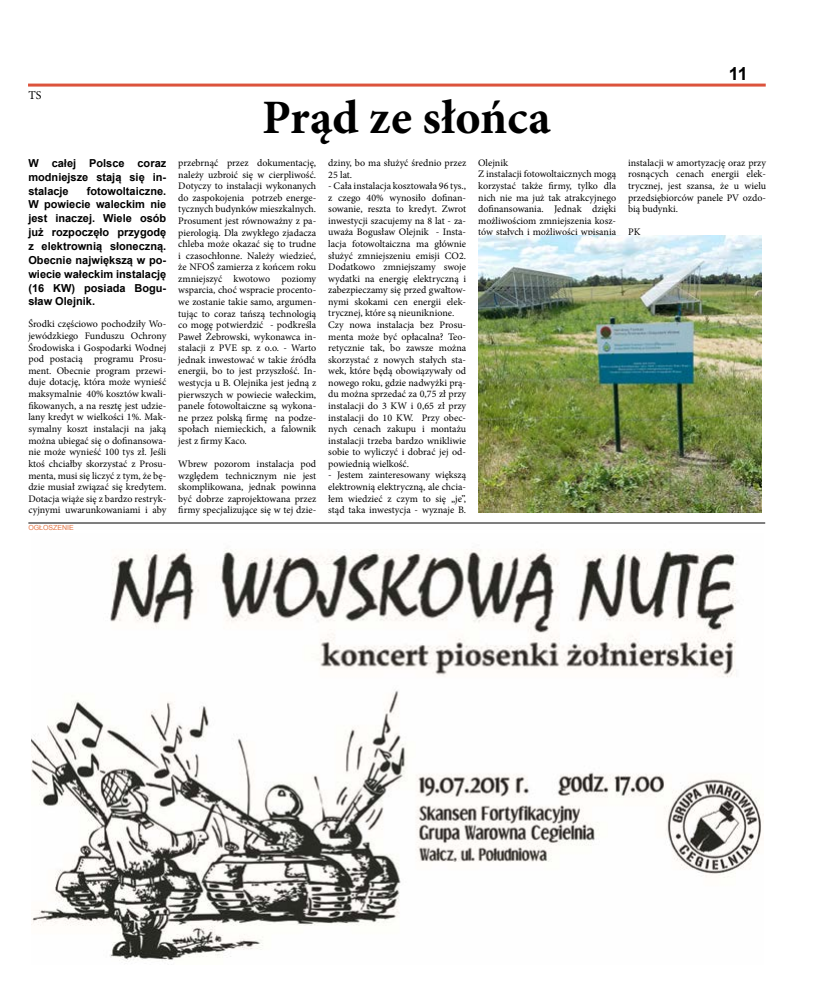
<style>
.page{position:relative;width:820px;height:993px;background:#fff}
.page>*{position:absolute;margin:0;border:0;box-sizing:border-box;transform-origin:0 0}
.t1{font:700 48px "Minion Pro";color:#000}
.t2{font:700 18px "Arial";color:#000}
.t3{font:12px "Minion Pro";color:#000}
.t4{font:700 11px/13.8px "Arial";color:#000;text-align:justify}
.t5{font:10px/11.6px "Minion Pro";color:#000;text-align:justify}
.t6{font:7px "Arial";color:#e57646}
</style>
<div class="page">
<hr style="left:28px;top:84px;width:737px;height:3px;background:#dc533c">
<hr style="left:28px;top:522px;width:736px;height:1px;background:#000">
<img style="left:31px;top:549px;width:731px;height:413px">
<img style="left:478px;top:236px;width:283px;height:276px">
<p class="t3" style="left:28px;top:87px;width:15px">TS</p>
<p class="t4" style="left:28px;top:156px;width:139px">W całej Polsce coraz modniejsze stają się in&shy;stalacje</p>
<p class="t4" style="left:28px;top:184px;width:139px;text-indent:58px">fotowoltaiczne.<br>W powiecie waleckim nie jest inaczej. Wiele osób już rozpoczęło przygodę z elektrownią słoneczną.<br>Obecnie największą w po&shy;wiecie wałeckim instalację (16 KW) posiada Bogu&shy;sław Olejnik.</p>
<p class="t5" style="left:28px;top:318px;width:139px">Środki częściowo pochodziły Wo&shy;jewódzkiego Funduszu Ochrony Środowiska i Gospodarki Wodnej pod postacią programu Prosu&shy;ment. Obecnie program przewi&shy;duje dotację, która może wynieść maksymalnie 40% kosztów kwali&shy;fikowanych, a na resztę jest udzie&shy;lany kredyt w wielkości 1%. Mak&shy;symalny koszt instalacji na jaką można ubiegać się o dofinansowa&shy;nie może wynieść 100 tys zł. Jeśli ktoś chciałby skorzystać z Prosu&shy;menta, musi się liczyć z tym, że bę&shy;dzie musiał związać się kredytem.<br>Dotacja wiąże się z bardzo restryk&shy;cyjnymi uwarunkowaniami i aby</p>
<p class="t6" style="left:28px;top:523px;width:47px">OGŁOSZENIE</p>
<h1 class="t1" style="left:262px;top:84px;width:290px">Prąd ze słońca</h1>
<h2 class="t2" style="left:728px;top:62px;width:21px">11</h2>
<p class="t5" style="left:178px;top:157px;width:139px">przebrnąć przez dokumentację, należy uzbroić się w cierpliwość.<br>Dotyczy to instalacji wykonanych do zaspokojenia potrzeb energe&shy;tycznych budynków mieszkalnych.<br>Prosument jest równoważny z pa&shy;pierologią. Dla zwykłego zjadacza chleba może okazać się to trudne i czasochłonne. Należy wiedzieć, że NFOŚ zamierza z końcem roku zmniejszyć kwotowo poziomy wsparcia, choć wspracie procento&shy;we zostanie takie samo, argumen&shy;tując to coraz tańszą technologią co mogę potwierdzić - podkreśla Paweł Żebrowski, wykonawca in&shy;stalacji z PVE sp. z o.o. - Warto jednak inwestować w takie źródła energii, bo to jest przyszłość. In&shy;westycja u B. Olejnika jest jedną z pierwszych w powiecie wałeckim, panele fotowoltaiczne są wykona&shy;ne przez polską firmę na podze&shy;społach niemieckich, a falownik jest z firmy Kaco.</p>
<p class="t5" style="left:178px;top:458px;width:139px">Wbrew pozorom instalacja pod względem technicznym nie jest skomplikowana, jednak powinna być dobrze zaprojektowana przez firmy specjalizujące się w tej dzie-</p>
<p class="t5" style="left:328px;top:157px;width:139px">dziny, bo ma służyć średnio przez<br>25 lat.</p>
<p class="t5" style="left:328px;top:180px;width:139px;text-align:left">- Cała instalacja kosztowała 96 tys., z czego 40% wynosiło dofinan&shy;sowanie, reszta to kredyt. Zwrot inwestycji szacujemy na 8 lat - za&shy;uważa Bogusław Olejnik - Insta&shy;lacja fotowoltaiczna ma głównie służyć zmniejszeniu emisji CO2.<br>Dodatkowo zmniejszamy swoje wydatki na energię elektryczną i zabezpieczamy się przed gwałtow&shy;nymi skokami cen energii elek&shy;trycznej, które są nieuniknione.<br>Czy nowa instalacja bez Prosu&shy;menta może być opłacalna? Teo&shy;retycznie tak, bo zawsze można skorzystać z nowych stałych sta&shy;wek, które będą obowiązywały od nowego roku, gdzie nadwyżki prą&shy;du można sprzedać za 0,75 zł przy instalacji do 3 KW i 0,65 zł przy instalacji do 10 KW. Przy obec&shy;nych cenach zakupu i montażu instalacji trzeba bardzo wnikliwie sobie to wyliczyć i dobrać jej od&shy;powiednią wielkość.</p>
<p class="t5" style="left:328px;top:469px;width:139px">- Jestem zainteresowany większą elektrownią elektryczną, ale chcia&shy;łem wiedzieć z czym to się „je”, stąd taka inwestycja - wyznaje B.</p>
<p class="t5" style="left:478px;top:157px;width:139px;text-align:left">Olejnik<br>Z instalacji fotowoltaicznych mogą korzystać także firmy, tylko dla nich nie ma już tak atrakcyjnego dofinansowania. Jednak dzięki możliwościom zmniejszenia kosz&shy;tów stałych i możliwości wpisania</p>
<p class="t5" style="left:628px;top:157px;width:139px">instalacji w amortyzację oraz przy rosnących cenach energii elek&shy;trycznej, jest szansa, że u wielu przedsiębiorców panele PV ozdo&shy;bią budynki.</p>
<p class="t5" style="left:628px;top:226px;width:14px">PK</p>
</div>
